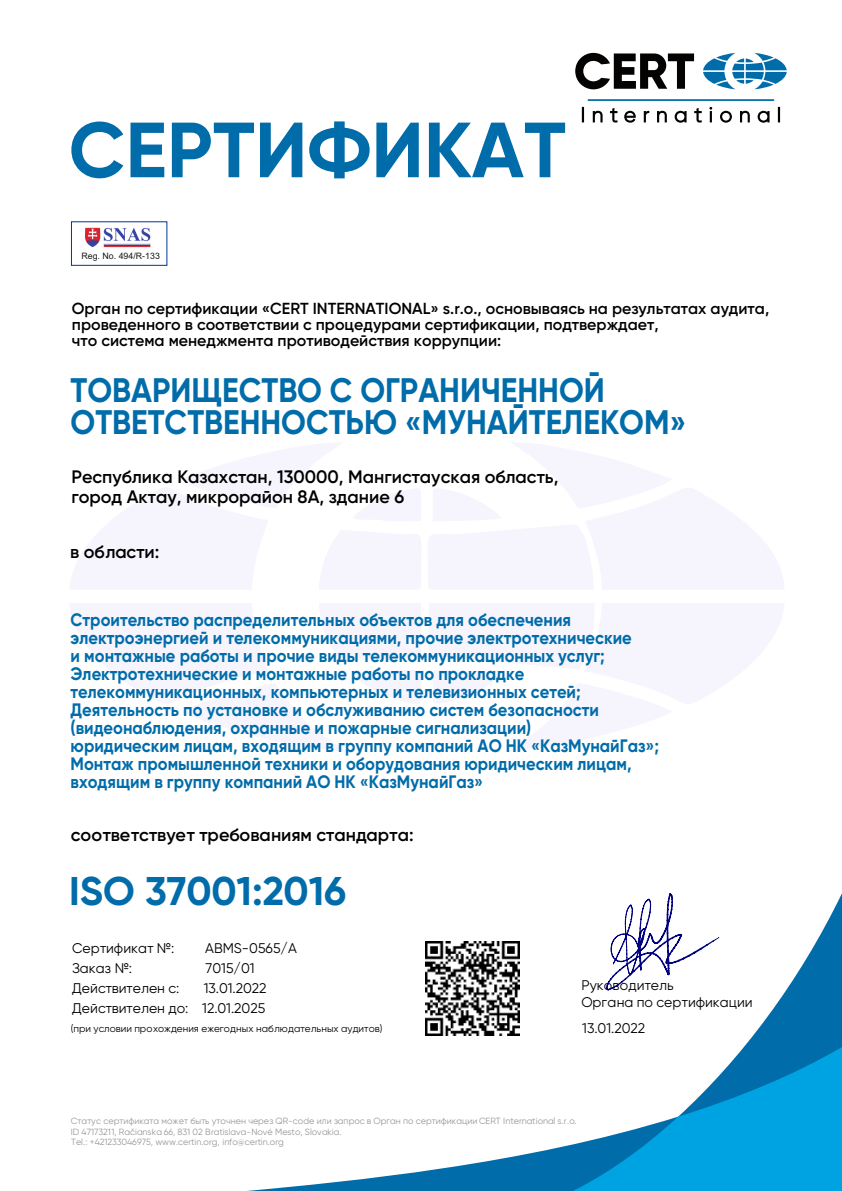
<style>
.page{position:relative;width:842px;height:1191px;background:#fff}
.page>*{position:absolute;margin:0;border:0;box-sizing:border-box;transform-origin:0 0}
.t1{font:700 78px "Gilroy";color:#006ca9}
.t2{font:700 40px "Gilroy";color:#006ca9}
.t3{font:700 34px/32.5px "Gilroy";color:#006ca9;scale:.92 1}
.t4{font:700 18px/18px "Gilroy";color:#006ca9;scale:.92 1}
.t5{font:600 18px/20px "Gilroy";color:#000}
.t6{font:600 16px/16px "Gilroy";color:#000}
.t7{font:14px/17.1px "Gilroy";color:#000}
.t8{font:10px "Gilroy";color:#000}
.t9{font:9px/10.4px "Gilroy";color:#989898}
.t10{font:8.8px "Arial";color:#151616}
</style>
<div class="page">
<svg style="left:70px;top:603px;width:714px;height:148px"></svg>
<svg style="left:70px;top:443px;width:714px;height:146px"></svg>
<svg style="left:607px;top:893px;width:235px;height:154px"></svg>
<svg style="left:247px;top:1144px;width:326px;height:47px"></svg>
<svg style="left:573px;top:1047px;width:269px;height:144px"></svg>
<svg style="left:575px;top:53px;width:212px;height:70px"></svg>
<img style="left:86px;top:227px;width:64px;height:21px">
<svg style="left:606px;top:893px;width:113px;height:97px"></svg>
<img style="left:425px;top:941px;width:94px;height:94px">
<h1 class="t1" style="left:69px;top:115px;width:499px">СЕРТИФИКАТ</h1>
<p class="t10" style="left:81px;top:253px;width:80px">Reg. No. 494/R-133</p>
<p class="t6" style="left:72px;top:301px;width:699px">Орган по сертификации «CERT INTERNATIONAL» s.r.o., основываясь на результатах аудита, проведенного в соответствии с процедурами сертификации, подтверждает,<br>что система менеджмента противодействия коррупции:</p>
<h3 class="t3" style="left:71px;top:375px;width:671px">ТОВАРИЩЕСТВО С ОГРАНИЧЕННОЙ<br>ОТВЕТСТВЕННОСТЬЮ «МУНАЙТЕЛЕКОМ»</h3>
<p class="t5" style="left:71px;top:467px;width:488px">Республика Казахстан, 130000, Мангистауская область, город Актау, микрорайон 8А, здание 6</p>
<p class="t5" style="left:70px;top:542px;width:91px">в области:</p>
<p class="t4" style="left:71px;top:611px;width:641px">Строительство распределительных объектов для обеспечения электроэнергией и телекоммуникациями, прочие электротехнические<br>и монтажные работы и прочие виды телекоммуникационных услуг; Электротехнические и монтажные работы по прокладке телекоммуникационных, компьютерных и телевизионных сетей; Деятельность по установке и обслуживанию систем безопасности (видеонаблюдения, охранные и пожарные сигнализации)<br>юридическим лицам, входящим в группу компаний АО НК «КазМунайГаз»; Монтаж промышленной техники и оборудования юридическим лицам, входящим в группу компаний АО НК «КазМунайГаз»</p>
<p class="t5" style="left:71px;top:826px;width:345px">соответствует требованиям стандарта:</p>
<h2 class="t2" style="left:69px;top:873px;width:279px">ISO 37001:2016</h2>
<p class="t7" style="left:72px;top:940px;width:104px">Сертификат №:</p>
<p class="t7" style="left:205px;top:940px;width:93px">ABMS-0565/A</p>
<p class="t7" style="left:72px;top:960px;width:62px">Заказ №:</p>
<p class="t7" style="left:206px;top:960px;width:50px">7015/01</p>
<p class="t7" style="left:72px;top:980px;width:109px">Действителен с:</p>
<p class="t7" style="left:72px;top:978px;width:196px;line-height:20px;text-align:right">13.01.2022<br>Действителен до: 12.01.2025</p>
<p class="t7" style="left:581px;top:977px;width:173px">Руководитель<br>Органа по сертификации</p>
<p class="t8" style="left:71px;top:1023px;width:313px">(при условии прохождения ежегодных наблюдательных аудитов)</p>
<p class="t7" style="left:582px;top:1020px;width:64px">13.01.2022</p>
<p class="t9" style="left:71px;top:1116px;width:507px">Статус сертификата может быть уточнен через QR-code или запрос в Орган по сертификации CERT International s.r.o.<br>ID 47173211, Račianska 66, 831 02 Bratislava-Nové Mesto, Slovakia.<br>Tel.: +421233046975, www.certin.org, info@certin.org</p>
</div>
